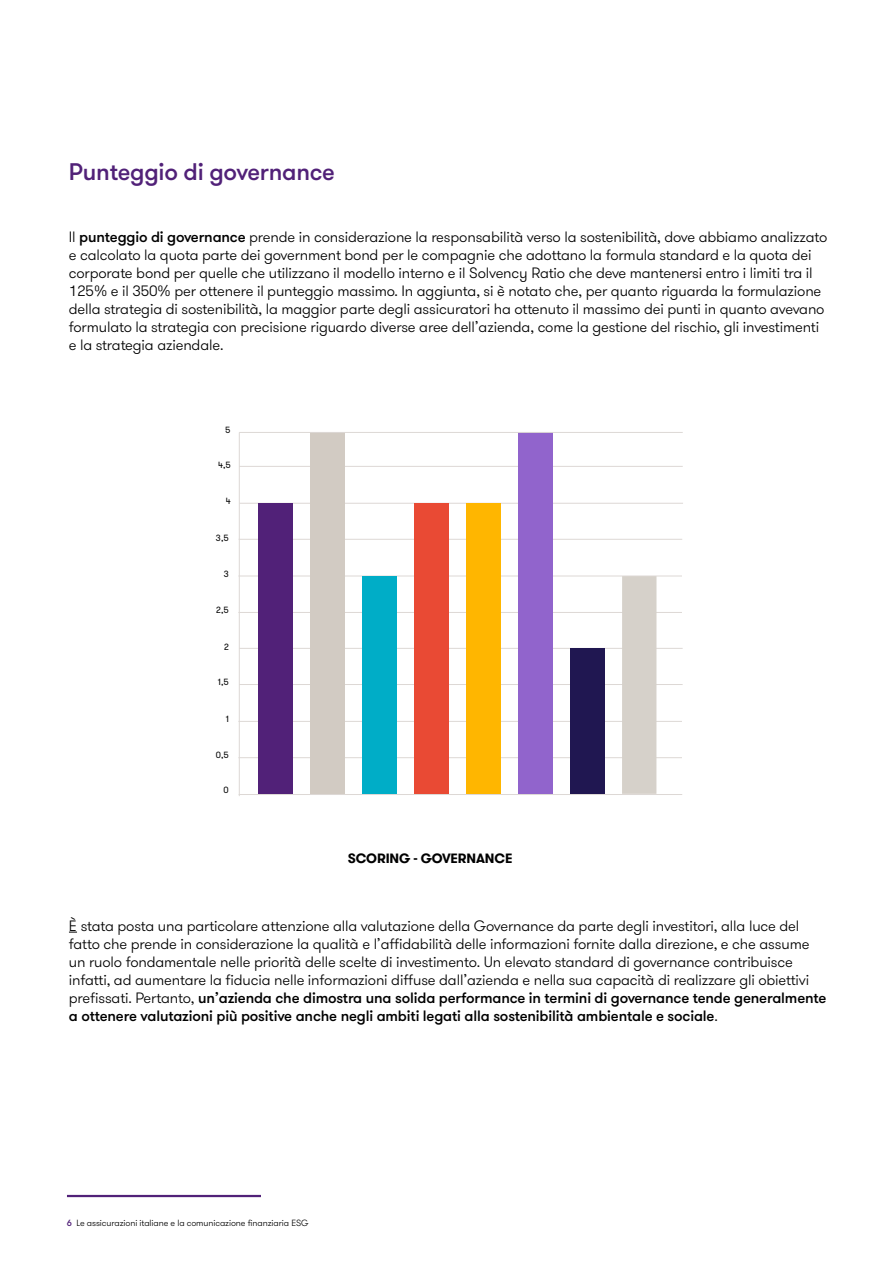
<style>
.page{position:relative;width:893px;height:1263px;background:#fff}
.page>*{position:absolute;margin:0;border:0;box-sizing:border-box;transform-origin:0 0}
.t1{font:500 24px "GT Walsheim Pro";letter-spacing:-.01em;color:#512178}
.t2{font:300 15px/18px "GT Walsheim Pro";letter-spacing:-.01em;color:#000}
.t3{font:700 13.5px "GT Walsheim Pro";letter-spacing:-.01em;color:#000}
.t4{font:300 9px "GT Walsheim Pro";letter-spacing:-.01em;color:#000}
.t5{font:9px "GT Walsheim Pro";color:#000}
.s1{font-weight:500}
.s2{font-weight:500;color:#512178}
</style>
<div class="page">
<hr style="left:67px;top:1195px;width:194px;height:2px;background:#512178">
<hr style="left:239px;top:503px;width:444px;height:1px;background:#ddd8d5">
<hr style="left:239px;top:466px;width:444px;height:1px;background:#ddd8d5">
<hr style="left:238px;top:757px;width:444px;height:1px;background:#ddd8d5">
<hr style="left:238px;top:721px;width:444px;height:1px;background:#ddd8d5">
<hr style="left:239px;top:684px;width:444px;height:1px;background:#ddd8d5">
<hr style="left:239px;top:648px;width:444px;height:1px;background:#ddd8d5">
<hr style="left:238px;top:612px;width:444px;height:1px;background:#ddd8d5">
<hr style="left:238px;top:576px;width:444px;height:1px;background:#ddd8d5">
<hr style="left:239px;top:539px;width:443px;height:1px;background:#ddd8d5">
<div style="left:258px;top:503px;width:35px;height:291px;background:#512178"></div>
<div style="left:310px;top:433px;width:34px;height:361px;background:#d2cbc3"></div>
<div style="left:362px;top:576px;width:34px;height:218px;background:#00adc7"></div>
<div style="left:414px;top:503px;width:34px;height:291px;background:#e94a34"></div>
<div style="left:466px;top:503px;width:34px;height:291px;background:#ffb600"></div>
<div style="left:518px;top:432px;width:34px;height:362px;background:#9164cc"></div>
<div style="left:570px;top:649px;width:34px;height:146px;background:#201751"></div>
<div style="left:622px;top:576px;width:34px;height:218px;background:#d6d1ca"></div>
<hr style="left:239px;top:794px;width:443px;height:1px;background:#ddd8d5">
<hr style="left:239px;top:432px;width:1px;height:364px;background:#ddd8d5">
<hr style="left:239px;top:432px;width:444px;height:1px;background:#ddd8d5">
<h1 class="t1" style="left:69px;top:157px;width:268px">Punteggio di governance</h1>
<p class="t2" style="left:69px;top:228px;width:760px">Il <span class="s1">punteggio di governance</span> prende in considerazione la responsabilità verso la sostenibilità, dove abbiamo analizzato e calcolato la quota parte dei government bond per le compagnie che adottano la formula standard e la quota dei corporate bond per quelle che utilizzano il modello interno e il Solvency Ratio che deve mantenersi entro i limiti tra il 125% e il 350% per ottenere il punteggio massimo. In aggiunta, si è notato che, per quanto riguarda la formulazione della strategia di sostenibilità, la maggior parte degli assicuratori ha ottenuto il massimo dei punti in quanto avevano formulato la strategia con precisione riguardo diverse aree dell’azienda, come la gestione del rischio, gli investimenti e la strategia aziendale.</p>
<p class="t5" style="left:225px;top:424px;width:7px">5</p>
<p class="t5" style="left:218px;top:459px;width:14px">4,5</p>
<p class="t5" style="left:226px;top:495px;width:6px">4</p>
<p class="t5" style="left:216px;top:532px;width:14px">3,5</p>
<p class="t5" style="left:224px;top:568px;width:7px">3</p>
<p class="t5" style="left:216px;top:604px;width:14px">2,5</p>
<p class="t5" style="left:224px;top:641px;width:6px">2</p>
<p class="t5" style="left:218px;top:676px;width:13px">1,5</p>
<p class="t5" style="left:226px;top:713px;width:5px">1</p>
<p class="t5" style="left:216px;top:750px;width:15px">0,5</p>
<p class="t5" style="left:224px;top:785px;width:7px">0</p>
<p class="t3" style="left:348px;top:849px;width:166px">SCORING - GOVERNANCE</p>
<p class="t2" style="left:69px;top:917px;width:759px">È stata posta una particolare attenzione alla valutazione della Governance da parte degli investitori, alla luce del fatto che prende in considerazione la qualità e l’affidabilità delle informazioni fornite dalla direzione, e che assume un ruolo fondamentale nelle priorità delle scelte di investimento. Un elevato standard di governance contribuisce infatti, ad aumentare la fiducia nelle informazioni diffuse dall’azienda e nella sua capacità di realizzare gli obiettivi prefissati. Pertanto, <span class="s1">un’azienda che dimostra una solida performance in termini di governance tende generalmente a ottenere valutazioni più positive anche negli ambiti legati alla sostenibilità ambientale e sociale</span>.</p>
<p class="t4" style="left:67px;top:1217px;width:243px"><span class="s2">6</span> Le assicurazioni italiane e la comunicazione finanziaria ESG</p>
</div>
